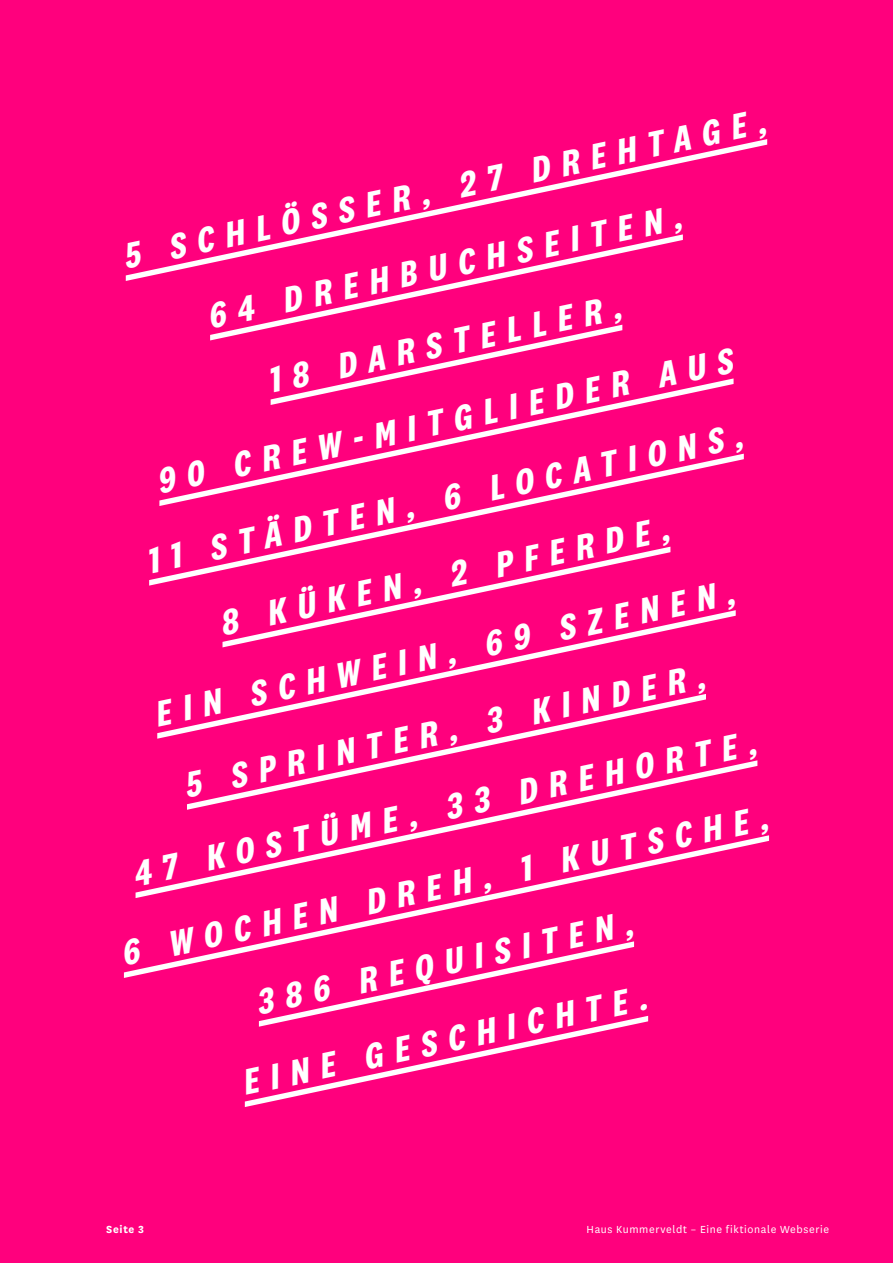
<style>
.page{position:relative;width:893px;height:1263px;background:#fff}
.page>*{position:absolute;margin:0;border:0;box-sizing:border-box;transform-origin:0 0}
.t1{font:italic 700 37.35px "National 2 Condensed";color:#fff;scale:1.05 1}
.t2{font:12px "National";letter-spacing:.055em;color:#fff}
.t3{font:700 12px "National";letter-spacing:.05em;color:#fff}
</style>
<div class="page">
<div style="left:0;top:1199px;width:893px;height:64px;background:#ff007d"></div>
<div style="left:0;top:0;width:893px;height:1199px;background:#ff007d"></div>
<svg style="left:125px;top:139px;width:643px;height:142px"></svg>
<svg style="left:205px;top:231px;width:483px;height:110px"></svg>
<svg style="left:265px;top:321px;width:363px;height:54px"></svg>
<svg style="left:270px;top:375px;width:464px;height:75px"></svg>
<svg style="left:149px;top:450px;width:595px;height:136px"></svg>
<svg style="left:217px;top:543px;width:459px;height:63px"></svg>
<svg style="left:157px;top:606px;width:579px;height:133px"></svg>
<svg style="left:182px;top:690px;width:529px;height:66px"></svg>
<svg style="left:187px;top:756px;width:571px;height:75px"></svg>
<svg style="left:123px;top:831px;width:647px;height:147px"></svg>
<svg style="left:240px;top:937px;width:413px;height:170px"></svg>
<p class="t1" style="left:119px;top:237px;width:626px;rotate:-12deg">5 SCHLÖSSER, 27 DREHTAGE,</p>
<p class="t1" style="left:203px;top:296px;width:462px;rotate:-12deg">64 DREHBUCHSEITEN,</p>
<p class="t1" style="left:264px;top:361px;width:344px;rotate:-12deg">18 DARSTELLER,</p>
<p class="t1" style="left:152px;top:462px;width:560px;rotate:-12deg">90 CREW-MITGLIEDER AUS</p>
<p class="t1" style="left:142px;top:541px;width:580px;rotate:-12deg">11 STÄDTEN, 6 LOCATIONS,</p>
<p class="t1" style="left:216px;top:603px;width:438px;rotate:-12deg">8 KÜKEN, 2 PFERDE,</p>
<p class="t1" style="left:150px;top:694px;width:565px;rotate:-12deg">EIN SCHWEIN, 69 SZENEN,</p>
<p class="t1" style="left:180px;top:765px;width:507px;rotate:-12deg">5 SPRINTER, 3 KINDER,</p>
<p class="t1" style="left:129px;top:854px;width:607px;rotate:-12deg">47 KOSTÜME, 33 DREHORTE,</p>
<p class="t1" style="left:117px;top:934px;width:630px;rotate:-12deg">6 WOCHEN DREH, 1 KUTSCHE,</p>
<p class="t1" style="left:252px;top:982px;width:367px;rotate:-12deg">386 REQUISITEN,</p>
<p class="t1" style="left:238px;top:1063px;width:394px;rotate:-12deg">EINE GESCHICHTE.</p>
<p class="t3" style="left:106px;top:1221px;width:39px">Seite 3</p>
<p class="t2" style="left:587px;top:1222px;width:244px">Haus Kummerveldt – Eine fiktionale Webserie</p>
</div>
